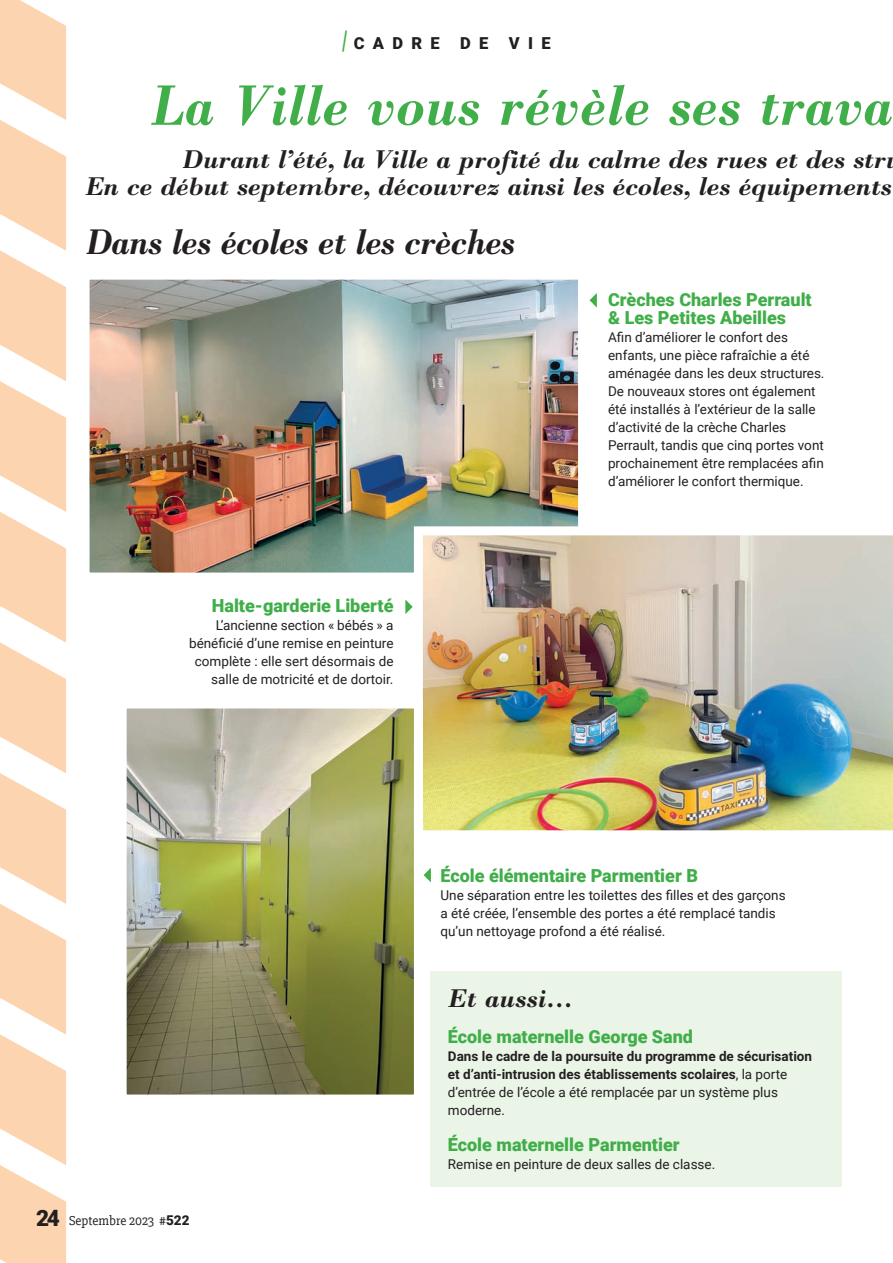
<style>
.page{position:relative;width:893px;height:1263px;background:#fff}
.page>*{position:absolute;margin:0;border:0;box-sizing:border-box;transform-origin:0 0}
.SOUS_INTER_BODONI_25{font:italic 700 60px "M Bodoni";color:#40ae49;scale:.9 1}
.SOUS_INTER_BODONI_25-2{font:italic 700 37.5px "M Bodoni";letter-spacing:-.03em;color:#231f20;scale:.9 1}
.CHAPÔ{font:italic 700 27px/27px "M Bodoni";letter-spacing:-.015em;color:#231f20;text-align:right}
.t1{font:900 22.5px "Roboto";color:#231f20}
.INTER{font:900 18px/18px "Roboto";color:#40ae49}
.t2{font:900 16.5px "Roboto";letter-spacing:.5em;color:#231f20}
.BODY_TEXT_JUSTIF{font:13.5px/18px "Roboto";color:#231f20}
.BODY_TEXT_JUSTIF-2{font:700 13.5px/18px "Roboto";color:#231f20}
.t3{font:13.5px "Slabo 27 px";color:#231f20}
.s1{font-size:27px;color:#40ae49}
.s2{font-family:"Roboto";font-weight:900}
.s3{font-weight:400}
</style>
<div class="page">
<svg style="left:0;top:0;width:66px;height:1263px"></svg>
<img style="left:91px;top:281px;width:486px;height:290px">
<div style="left:81px;top:271px;width:506px;height:310px;border:9px solid #fff"></div>
<svg style="left:589px;top:293px;width:8px;height:15px"></svg>
<svg style="left:424px;top:868px;width:7px;height:14px"></svg>
<svg style="left:405px;top:599px;width:8px;height:15px"></svg>
<div style="left:431px;top:971px;width:411px;height:215px;background:#eaf4e7"></div>
<img style="left:414px;top:526px;width:479px;height:305px">
<img style="left:128px;top:709px;width:285px;height:384px">
<div style="left:118px;top:699px;width:305px;height:404px;border:9px solid #fff"></div>
<p class="t2" style="left:342px;top:31px;width:210px"><span class="s1">/</span> CADRE DE VIE</p>
<p class="SOUS_INTER_BODONI_25" style="left:150px;top:72px;width:827px">La Ville vous révèle ses trava</p>
<p class="CHAPÔ" style="left:85px;top:146px;width:808px">Durant l’été, la Ville a profité du calme des rues et des str<br>En ce début septembre, découvrez ainsi les écoles, les équipements</p>
<p class="SOUS_INTER_BODONI_25-2" style="left:85px;top:222px;width:479px">Dans les écoles et les crèches</p>
<p class="INTER" style="left:212px;top:596px;width:183px">Halte-garderie Liberté</p>
<p class="BODY_TEXT_JUSTIF" style="left:189px;top:616px;width:206px;text-align:right">L’ancienne section « bébés » a bénéficié d’une remise en peinture complète : elle sert désormais de salle de motricité et de dortoir.</p>
<p class="INTER" style="left:608px;top:290px;width:205px">Crèches Charles Perrault &amp; Les Petites Abeilles</p>
<p class="BODY_TEXT_JUSTIF" style="left:608px;top:328px;width:218px">Afin d’améliorer le confort des enfants, une pièce rafraîchie a été aménagée dans les deux structures.<br>De nouveaux stores ont également été installés à l’extérieur de la salle d’activité de la crèche Charles Perrault, tandis que cinq portes vont prochainement être remplacées afin d’améliorer le confort thermique.</p>
<p class="INTER" style="left:440px;top:866px;width:259px">École élémentaire Parmentier B</p>
<p class="BODY_TEXT_JUSTIF" style="left:440px;top:886px;width:347px">Une séparation entre les toilettes des filles et des garçons a été créée, l’ensemble des portes a été remplacé tandis qu’un nettoyage profond a été réalisé.</p>
<p class="t1" style="left:36px;top:1202px;width:25px">24</p>
<p class="t3" style="left:69px;top:1212px;width:122px">Septembre 2023 #<span class="s2">522</span></p>
<p class="CHAPÔ" style="left:448px;top:985px;width:126px">Et aussi…</p>
<p class="INTER" style="left:448px;top:1027px;width:247px">École maternelle George Sand</p>
<p class="BODY_TEXT_JUSTIF-2" style="left:448px;top:1047px;width:366px">Dans le cadre de la poursuite du programme de sécurisation et d’anti-intrusion des établissements scolaires<span class="s3">, la porte d’entrée de l’école a été remplacée par un système plus moderne.</span></p>
<p class="INTER" style="left:448px;top:1135px;width:233px">École maternelle Parmentier</p>
<p class="BODY_TEXT_JUSTIF" style="left:448px;top:1155px;width:269px">Remise en peinture de deux salles de classe.</p>
</div>
